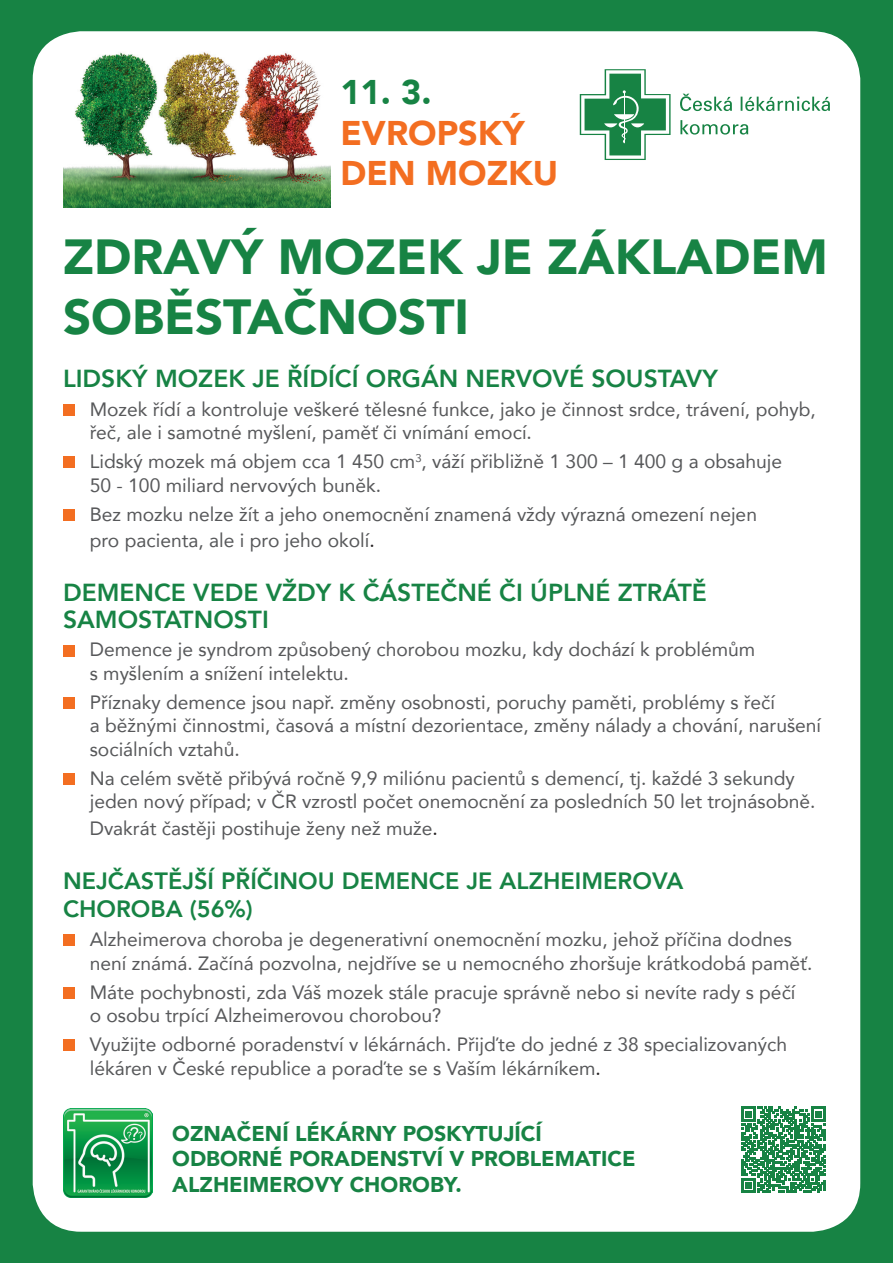
<style>
.page{position:relative;width:893px;height:1263px;background:#178344}
.page>*{position:absolute;margin:0;border:0;box-sizing:border-box;transform-origin:0 0}
.t1{font:900 49.2px/59.8px "Avenir";color:#178344}
.t2{font:900 34.2px/40.7px "Avenir";color:#f36e21}
.t3{font:900 34.2px "Avenir";color:#178344}
.t4{font:800 24.6px/26.7px "Avenir";color:#178344}
.t5{font:800 23.55px/28.8px "Avenir";color:#178344}
.t6{font:900 21.45px "Avenir";color:#178344}
.t7{font:19.2px/23.5px "Avenir";color:#57585a}
.s1{color:#231f20}
</style>
<div class="page">
<div style="left:33px;top:31px;width:827px;height:1201px;background:#fff;border-radius:48px"></div>
<svg style="left:580px;top:69px;width:91px;height:91px"></svg>
<hr style="left:624px;top:93px;width:1px;height:49px;background:#fff">
<svg style="left:680px;top:120px;width:68px;height:15px"></svg>
<svg style="left:680px;top:94px;width:150px;height:17px"></svg>
<div style="left:63px;top:404px;width:12px;height:12px;background:#f36e21"></div>
<div style="left:63px;top:457px;width:12px;height:11px;background:#f36e21"></div>
<div style="left:63px;top:509px;width:12px;height:12px;background:#f36e21"></div>
<div style="left:63px;top:645px;width:12px;height:11px;background:#f36e21"></div>
<div style="left:63px;top:697px;width:12px;height:12px;background:#f36e21"></div>
<div style="left:63px;top:773px;width:12px;height:12px;background:#f36e21"></div>
<div style="left:63px;top:935px;width:12px;height:11px;background:#f36e21"></div>
<div style="left:63px;top:987px;width:12px;height:12px;background:#f36e21"></div>
<div style="left:63px;top:1039px;width:12px;height:12px;background:#f36e21"></div>
<svg style="left:741px;top:1107px;width:85px;height:86px"></svg>
<img style="left:63px;top:52px;width:267px;height:155px">
<img style="left:63px;top:1108px;width:90px;height:89px">
<h2 class="t3" style="left:340px;top:63px;width:93px">11. 3.</h2>
<h2 class="t2" style="left:340px;top:111px;width:219px">EVROPSKÝ<br>DEN MOZKU</h2>
<h1 class="t1" style="left:63px;top:225px;width:766px">ZDRAVÝ MOZEK JE ZÁKLADEM<br>SOBĚSTAČNOSTI</h1>
<p class="t4" style="left:63px;top:365px;width:656px">LIDSKÝ MOZEK JE ŘÍDÍCÍ ORGÁN NERVOVÉ SOUSTAVY</p>
<p class="t7" style="left:90px;top:397px;width:728px">Mozek řídí a kontroluje veškeré tělesné funkce, jako je činnost srdce, trávení, pohyb, řeč, ale i samotné myšlení, paměť či vnímání emocí.</p>
<p class="t7" style="left:90px;top:449px;width:694px">Lidský mozek má objem cca 1 450 cm<sup>3</sup>, váží přibližně 1 300 – 1 400 g a obsahuje<br>50 - 100 miliard nervových buněk.</p>
<p class="t7" style="left:90px;top:500px;width:669px;line-height:26.7px">Bez mozku nelze žít a jeho onemocnění znamená vždy výrazná omezení nejen pro pacienta, ale i pro jeho okolí<span class="s1">.</span></p>
<p class="t4" style="left:63px;top:579px;width:645px">DEMENCE VEDE VŽDY K ČÁSTEČNÉ ČI ÚPLNÉ ZTRÁTĚ<br>SAMOSTATNOSTI</p>
<p class="t7" style="left:90px;top:637px;width:667px">Demence je syndrom způsobený chorobou mozku, kdy dochází k problémům s myšlením a snížení intelektu.</p>
<p class="t7" style="left:90px;top:690px;width:733px">Příznaky demence jsou např. změny osobnosti, poruchy paměti, problémy s řečí<br>a běžnými činnostmi, časová a místní dezorientace, změny nálady a chování, narušení sociálních vztahů.</p>
<p class="t7" style="left:90px;top:766px;width:727px">Na celém světě přibývá ročně 9,9 miliónu pacientů s demencí, tj. každé 3 sekundy jeden nový případ; v ČR vzrostl počet onemocnění za posledních 50 let trojnásobně.</p>
<p class="t7" style="left:90px;top:816px;width:350px">Dvakrát častěji postihuje ženy než muže<span class="s1">.</span></p>
<p class="t5" style="left:63px;top:866px;width:622px">N EJČASTĚJŠÍ PŘÍČINOU DEMENCE JE ALZHEIMEROVA<br>CHOROBA (56%)</p>
<p class="t7" style="left:90px;top:927px;width:724px">Alzheimerova choroba je degenerativní onemocnění mozku, jehož příčina dodnes není známá. Začíná pozvolna, nejdříve se u nemocného zhoršuje krátkodobá paměť.</p>
<p class="t7" style="left:90px;top:980px;width:707px">Máte pochybnosti, zda Váš mozek stále pracuje správně nebo si nevíte rady s péčí o osobu trpící Alzheimerovou chorobou?</p>
<p class="t7" style="left:90px;top:1032px;width:699px">Využijte odborné poradenství v lékárnách. Přijďte do jedné z 38 specializovaných lékáren v České republice a poraďte se s Vaším lékárníkem<span class="s1">.</span></p>
<p class="t6" style="left:172px;top:1115px;width:17px">OZNAČEN</p>
<p class="t6" style="left:282px;top:1115px;width:150px">Í LÉKÁRNY POSK</p>
<p class="t6" style="left:462px;top:1115px;width:81px">YTUJÍCÍ</p>
<p class="t6" style="left:172px;top:1140px;width:18px">ODBO</p>
<p class="t6" style="left:238px;top:1140px;width:112px">RNÉ PORADENST</p>
<p class="t6" style="left:422px;top:1140px;width:134px">VÍ V PROBLEMATI</p>
<p class="t6" style="left:607px;top:1140px;width:27px">CE</p>
<p class="t6" style="left:172px;top:1166px;width:71px">ALZHEIME</p>
<p class="t6" style="left:283px;top:1166px;width:180px">ROVY CHOROBY.</p>
</div>
